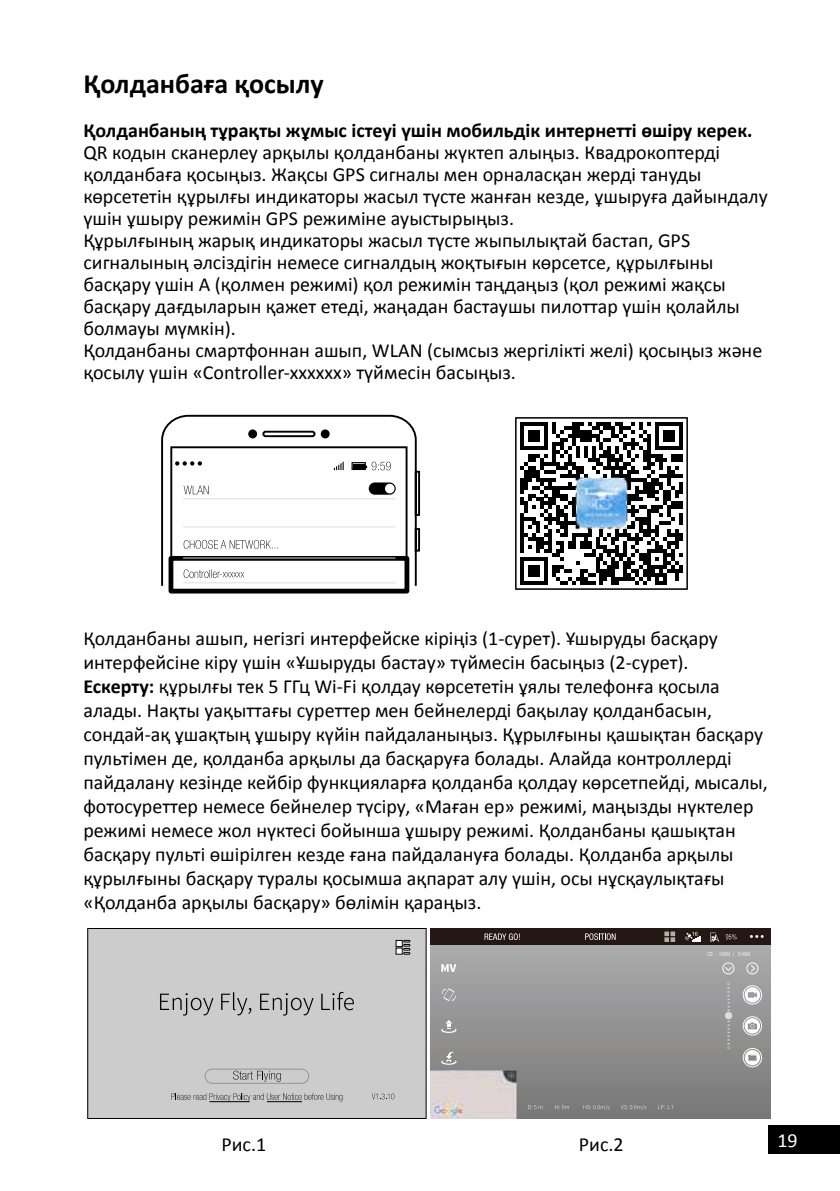
<style>
.page{position:relative;width:840px;height:1191px;background:#fff}
.page>*{position:absolute;margin:0;border:0;box-sizing:border-box;transform-origin:0 0}
.t1{font:700 28px "Calibri";color:#000}
.t2{font:20px/24px "Calibri";color:#000}
.t3{font:700 20px "Calibri";color:#000}
.t4{font:20px "Calibri";color:#fff}
.s1{font-weight:700}
</style>
<div class="page">
<div style="left:767px;top:1125px;width:72px;height:28px;background:#000"></div>
<svg style="left:161px;top:414px;width:260px;height:174px"></svg>
<svg style="left:333px;top:462px;width:10px;height:8px"></svg>
<svg style="left:175px;top:461px;width:27px;height:4px"></svg>
<svg style="left:368px;top:482px;width:27px;height:13px"></svg>
<div style="left:385px;top:484px;width:9px;height:9px;background:#fff;border-radius:50%"></div>
<svg style="left:248px;top:429px;width:81px;height:9px"></svg>
<div style="left:262px;top:431px;width:53px;height:6px;border:2px solid #000;border-radius:2px"></div>
<div style="left:168px;top:556px;width:241px;height:37px;border:5px solid #000"></div>
<div style="left:170px;top:446px;width:237px;height:141px;border:2px solid #000"></div>
<hr style="left:183px;top:526px;width:212px;height:1px;background:#dcdddd">
<hr style="left:183px;top:498px;width:212px;height:1px;background:#dcdddd">
<hr style="left:183px;top:557px;width:212px;height:1px;background:#dcdddd">
<hr style="left:183px;top:582px;width:212px;height:1px;background:#dcdddd">
<svg style="left:183px;top:569px;width:61px;height:9px"></svg>
<svg style="left:183px;top:540px;width:95px;height:9px"></svg>
<svg style="left:351px;top:462px;width:39px;height:8px"></svg>
<svg style="left:183px;top:485px;width:25px;height:9px"></svg>
<div style="left:88px;top:928px;width:338px;height:190px;background:#ccc"></div>
<div style="left:87px;top:928px;width:339px;height:191px;border:1px solid #000"></div>
<svg style="left:396px;top:940px;width:14px;height:14px"></svg>
<hr style="left:209px;top:1101px;width:40px;height:1px;background:#000">
<hr style="left:267px;top:1101px;width:35px;height:1px;background:#000">
<svg style="left:171px;top:1093px;width:171px;height:8px"></svg>
<div style="left:204px;top:1068px;width:105px;height:15px;border:1px solid #999;border-radius:7px"></div>
<svg style="left:372px;top:1093px;width:22px;height:6px"></svg>
<svg style="left:233px;top:1070px;width:47px;height:11px"></svg>
<svg style="left:160px;top:992px;width:194px;height:23px"></svg>
<div style="left:430px;top:928px;width:340px;height:191px;background:linear-gradient(to bottom,#a9a8a9,#7c7b7c)"></div>
<div style="left:430px;top:928px;width:340px;height:16px;background:#241714"></div>
<div style="left:724px;top:1012px;width:8px;height:7px;background:#dbdbdb;border-radius:50%"></div>
<svg style="left:726px;top:982px;width:3px;height:67px"></svg>
<svg style="left:441px;top:964px;width:15px;height:8px"></svg>
<svg style="left:441px;top:988px;width:14px;height:13px"></svg>
<svg style="left:441px;top:1019px;width:15px;height:14px"></svg>
<svg style="left:441px;top:1051px;width:15px;height:13px"></svg>
<svg style="left:750px;top:935px;width:13px;height:3px"></svg>
<svg style="left:664px;top:931px;width:10px;height:11px"></svg>
<svg style="left:684px;top:931px;width:16px;height:10px"></svg>
<svg style="left:725px;top:934px;width:11px;height:5px"></svg>
<svg style="left:710px;top:932px;width:8px;height:10px"></svg>
<svg style="left:742px;top:1016px;width:19px;height:19px"></svg>
<svg style="left:742px;top:985px;width:19px;height:19px"></svg>
<svg style="left:722px;top:962px;width:12px;height:12px"></svg>
<svg style="left:746px;top:962px;width:12px;height:12px"></svg>
<svg style="left:742px;top:1048px;width:19px;height:19px"></svg>
<svg style="left:707px;top:952px;width:42px;height:4px"></svg>
<svg style="left:528px;top:1105px;width:14px;height:4px"></svg>
<svg style="left:554px;top:1105px;width:14px;height:4px"></svg>
<svg style="left:583px;top:1104px;width:26px;height:6px"></svg>
<svg style="left:620px;top:1104px;width:26px;height:6px"></svg>
<svg style="left:657px;top:1105px;width:16px;height:4px"></svg>
<svg style="left:484px;top:933px;width:35px;height:7px"></svg>
<svg style="left:585px;top:933px;width:30px;height:7px"></svg>
<img style="left:430px;top:1071px;width:86px;height:48px">
<svg style="left:515px;top:417px;width:172px;height:172px"></svg>
<img style="left:575px;top:477px;width:52px;height:52px">
<h1 class="t1" style="left:83px;top:64px;width:242px">Қолданбаға қосылу</h1>
<p class="t3" style="left:83px;top:116px;width:670px">Қолданбаның тұрақты жұмыс істеуі үшін мобильдік интернетті өшіру керек.</p>
<p class="t2" style="left:83px;top:141px;width:685px;line-height:22px">QR кодын сканерлеу арқылы қолданбаны жүктеп алыңыз. Квадрокоптерді қолданбаға қосыңыз. Жақсы GPS сигналы мен орналасқан жерді тануды көрсететін құрылғы индикаторы жасыл түсте жанған кезде, ұшыруға дайындалу үшін ұшыру режимін GPS режиміне ауыстырыңыз.<br>Құрылғының жарық индикаторы жасыл түсте жыпылықтай бастап, GPS сигналының әлсіздігін немесе сигналдың жоқтығын көрсетсе, құрылғыны басқару үшін A (қолмен режимі) қол режимін таңдаңыз (қол режимі жақсы басқару дағдыларын қажет етеді, жаңадан бастаушы пилоттар үшін қолайлы болмауы мүмкін).<br>Қолданбаны смартфоннан ашып, WLAN (сымсыз жергілікті желі) қосыңыз және қосылу үшін «Controller-xxxxxx» түймесін басыңыз.</p>
<p class="t2" style="left:83px;top:626px;width:685px">Қолданбаны ашып, негізгі интерфейске кіріңіз (1-сурет). Ұшыруды басқару интерфейсіне кіру үшін «Ұшыруды бастау» түймесін басыңыз (2-сурет).<br><span class="s1">Ескерту:</span> құрылғы тек 5 ГГц Wi-Fi қолдау көрсететін ұялы телефонға қосыла алады. Нақты уақыттағы суреттер мен бейнелерді бақылау қолданбасын, сондай-ақ ұшақтың ұшыру күйін пайдаланыңыз. Құрылғыны қашықтан басқару пультімен де, қолданба арқылы да басқаруға болады. Алайда контроллерді пайдалану кезінде кейбір функцияларға қолданба қолдау көрсетпейді, мысалы, фотосуреттер немесе бейнелер түсіру, «Маған ер» режимі, маңызды нүктелер режимі немесе жол нүктесі бойынша ұшыру режимі. Қолданбаны қашықтан басқару пульті өшірілген кезде ғана пайдалануға болады. Қолданба арқылы құрылғыны басқару туралы қосымша ақпарат алу үшін, осы нұсқаулықтағы «Қолданба арқылы басқару» бөлімін қараңыз.</p>
<p class="t2" style="left:221px;top:1131px;width:46px">Рис.1</p>
<p class="t2" style="left:578px;top:1131px;width:46px">Рис.2</p>
<p class="t4" style="left:777px;top:1126px;width:22px">19</p>
</div>
